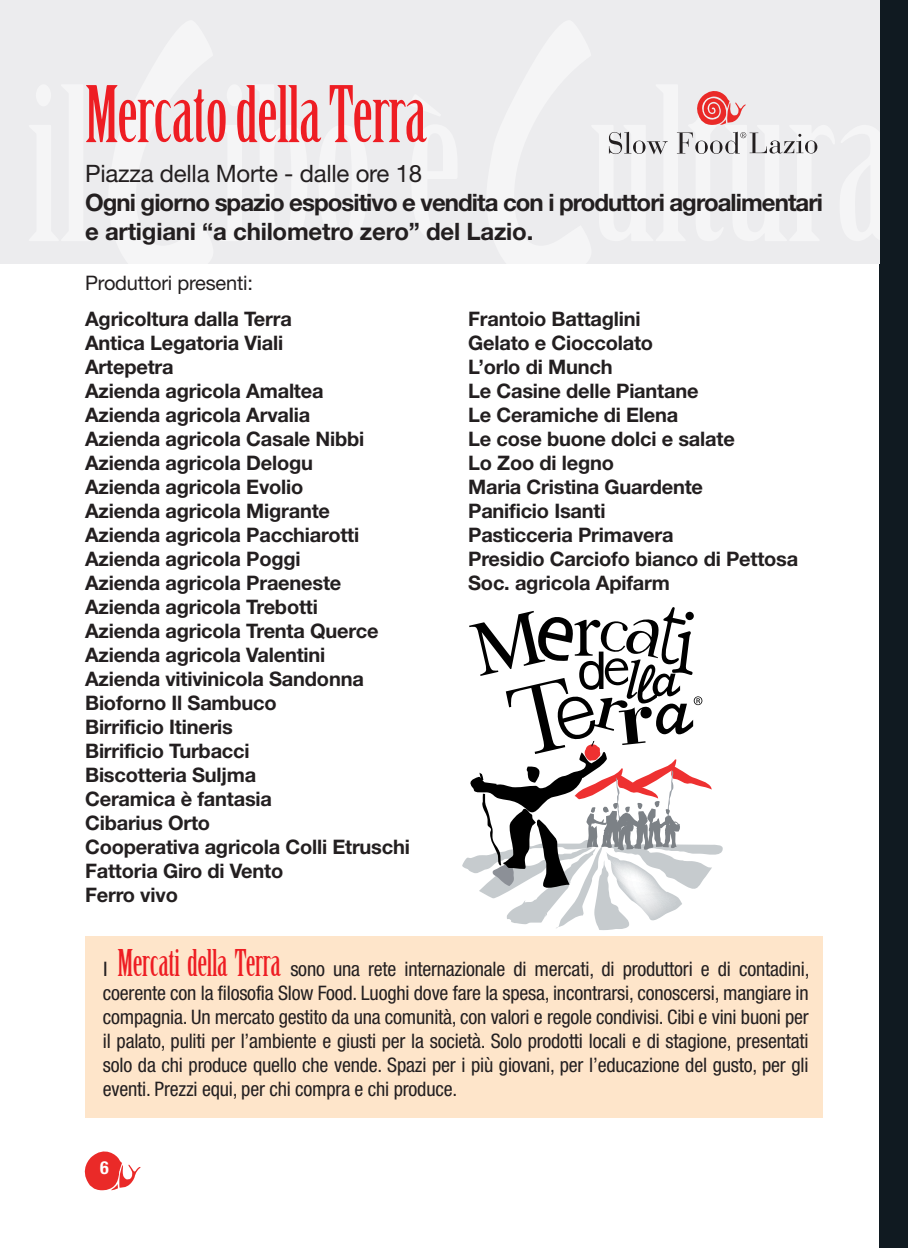
<style>
.page{position:relative;width:908px;height:1248px;background:#fff}
.page>*{position:absolute;margin:0;border:0;box-sizing:border-box;transform-origin:0 0}
.t1{font:76px "Birch Std";letter-spacing:-.01em;color:#ee1d23}
.t2{font:700 24px/28.8px "Helvetica Neue LT Std";letter-spacing:-.04em;color:#231f20}
.t3{font:24px "Helvetica Neue LT Std";letter-spacing:-.01em;color:#231f20}
.t4{font:700 20px/24px "Helvetica Neue LT Std";letter-spacing:-.01em;color:#231f20}
.t5{font:condensed 20px/24px "Helvetica Neue LT Std";letter-spacing:-.01em;color:#231f20;text-align:justify}
.t6{font:20px "Helvetica Neue LT Std";letter-spacing:-.01em;color:#231f20}
.t7{font:700 condensed 18px "Helvetica Neue";color:#fff}
.s1{font-stretch:normal}
.s2{font-family:"Birch Std";font-stretch:normal;font-size:36px;color:#ee1d23}
</style>
<div class="page">
<svg style="left:85px;top:1151px;width:55px;height:39px"></svg>
<div style="left:879px;top:0;width:28px;height:1247px;background:#101a21"></div>
<div style="left:0;top:0;width:879px;height:263px;background:#ececee"></div>
<svg style="left:609px;top:91px;width:209px;height:64px"></svg>
<div style="left:85px;top:935px;width:737px;height:182px;background:#fee5ca"></div>
<svg style="left:462px;top:607px;width:260px;height:323px"></svg>
<h1 class="t1" style="left:85px;top:85px;width:343px">Mercato della Terra</h1>
<p class="t3" style="left:85px;top:165px;width:338px">Piazza della Morte - dalle ore 18</p>
<p class="t2" style="left:85px;top:190px;width:739px">Ogni giorno spazio espositivo e vendita con i produttori agroalimentari e artigiani “a chilometro zero” del Lazio.</p>
<p class="t6" style="left:85px;top:276px;width:169px">Produttori presenti:</p>
<p class="t4" style="left:85px;top:308px;width:326px">Agricoltura dalla Terra<br>Antica Legatoria Viali<br>Artepetra<br>Azienda agricola Amaltea<br>Azienda agricola Arvalia<br>Azienda agricola Casale Nibbi<br>Azienda agricola Delogu<br>Azienda agricola Evolio<br>Azienda agricola Migrante<br>Azienda agricola Pacchiarotti<br>Azienda agricola Poggi<br>Azienda agricola Praeneste<br>Azienda agricola Trebotti<br>Azienda agricola Trenta Querce<br>Azienda agricola Valentini<br>Azienda vitivinicola Sandonna<br>Bioforno Il Sambuco<br>Birrificio Itineris<br>Birrificio Turbacci<br>Biscotteria Suljma<br>Ceramica è fantasia<br>Cibarius Orto<br>Cooperativa agricola Colli Etruschi<br>Fattoria Giro di Vento<br>Ferro vivo</p>
<p class="t4" style="left:468px;top:308px;width:331px">Frantoio Battaglini<br>Gelato e Cioccolato<br>L’orlo di Munch<br>Le Casine delle Piantane<br>Le Ceramiche di Elena<br>Le cose buone dolci e salate<br>Lo Zoo di legno<br>Maria Cristina Guardente<br>Panificio Isanti<br>Pasticceria Primavera<br>Presidio Carciofo bianco di Pettosa<br>Soc. agricola Apifarm</p>
<p class="t5" style="left:103px;top:958px;width:707px"><span class="s1">I</span> <span class="s2">Mercati della Terra</span> sono una rete internazionale di mercati, di produttori e di contadini, coerente con la filosofia Slow Food. Luoghi dove fare la spesa, incontrarsi, conoscersi, mangiare in compagnia. Un mercato gestito da una comunità, con valori e regole condivisi. Cibi e vini buoni per il palato, puliti per l’ambiente e giusti per la società. Solo prodotti locali e di stagione, presentati solo da chi produce quello che vende. Spazi per i più giovani, per l’educazione del gusto, per gli eventi. Prezzi equi, per chi compra e chi produce.</p>
<p class="t7" style="left:100px;top:1161px;width:10px">6</p>
</div>
